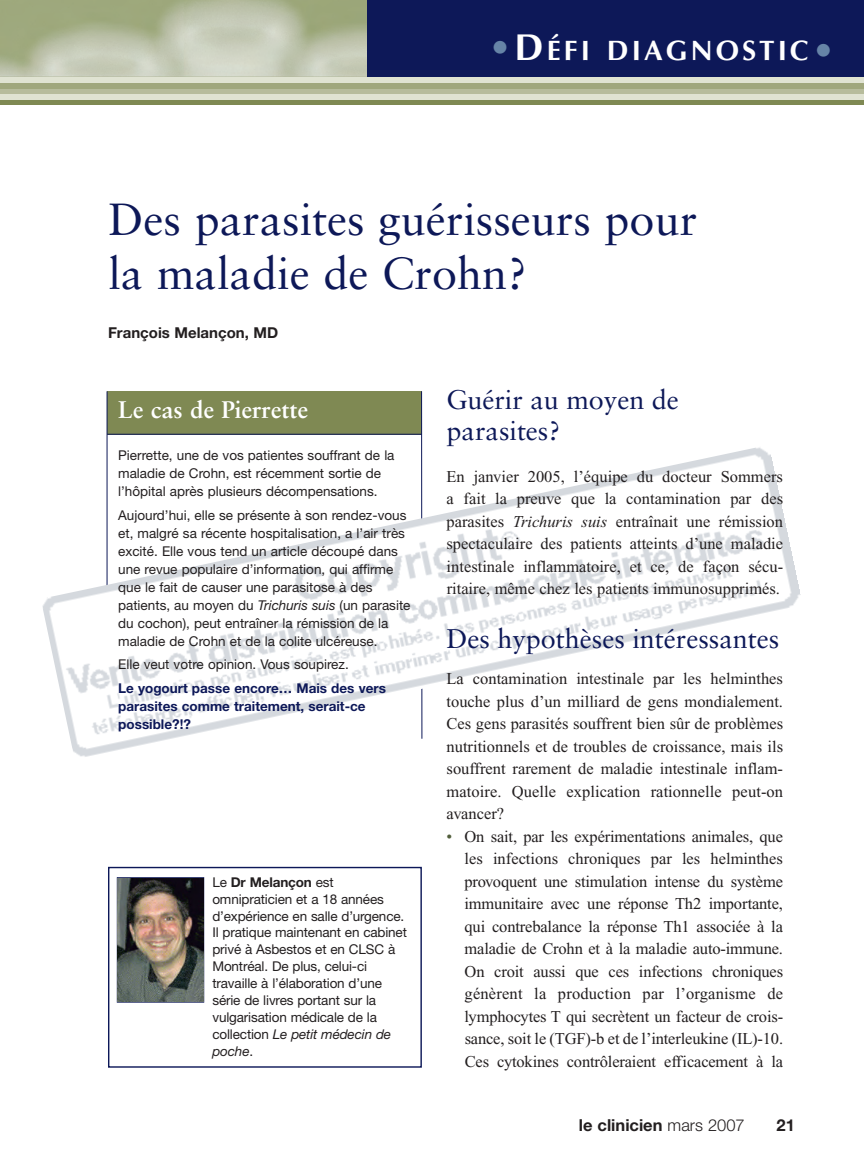
<style>
.page{position:relative;width:864px;height:1175px;background:#fff}
.page>*{position:absolute;margin:0;border:0;box-sizing:border-box;transform-origin:0 0}
.t1{font:45px/54px "Sabon";color:#0d1858}
.t2{font:700 28.2px "Optima";letter-spacing:.11em;color:#fff}
.t3{font:27px/30.6px "Sabon";color:#0d1858}
.t4{font:700 24px "Sabon";color:#fff}
.t5{font:16.5px/22.5px "Times";color:#231f20;text-align:justify}
.t6{font:700 16.5px "Helvetica Neue";color:#231f20}
.t7{font:700 15px "Helvetica Neue";color:#231f20}
.t8{font:13.5px/17px "Helvetica Neue";color:#231f20}
.t9{font:700 13.5px/18px "Helvetica Neue";color:#0d1858}
.s1{font-size:37.5px;color:#6684a7}
.s2{font-size:37.5px}
.s3{font-style:italic}
.s4{font-weight:700}
.s5{color:#515e3b}
.s6{font-weight:300}
</style>
<div class="page">
<div style="left:367px;top:0;width:497px;height:82px;background:#0d1858"></div>
<div style="left:0;top:100px;width:864px;height:5px;background:#7f8953"></div>
<div style="left:0;top:94px;width:864px;height:6px;background:#e0e3d2"></div>
<div style="left:0;top:88px;width:864px;height:6px;background:#b7bc9c"></div>
<div style="left:0;top:83px;width:864px;height:5px;background:#a0a77d"></div>
<div style="left:0;top:77px;width:864px;height:6px;background:#e0e3d2"></div>
<div style="left:107px;top:391px;width:315px;height:43px;background:#7f8953"></div>
<hr style="left:107px;top:391px;width:1px;height:347px;background:#0d1858">
<hr style="left:421px;top:391px;width:1px;height:347px;background:#0d1858">
<hr style="left:107px;top:434px;width:315px;height:1px;background:#0d1858">
<div style="left:108px;top:866px;width:314px;height:201px;border:1px solid #0d1858"></div>
<div style="left:117px;top:877px;width:87px;height:125px;border:1px solid #0d1858"></div>
<img style="left:118px;top:878px;width:85px;height:123px">
<img style="left:42px;top:445px;width:759px;height:312px">
<h2 class="t2" style="left:489px;top:33px;width:347px"><span class="s1">•</span><span class="s2">D</span>ÉFI DIAGNOSTIC<span class="s1">•</span></h2>
<h1 class="t1" style="left:108px;top:195px;width:590px">Des parasites guérisseurs pour la maladie de Crohn?</h1>
<p class="t7" style="left:108px;top:327px;width:172px">François Melançon, MD</p>
<h3 class="t4" style="left:118px;top:400px;width:191px">Le cas de Pierrette</h3>
<p class="t8" style="left:118px;top:448px;width:278px;line-height:18px">Pierrette, une de vos patientes souffrant de la maladie de Crohn, est récemment sortie de l’hôpital après plusieurs décompensations.</p>
<p class="t8" style="left:118px;top:507px;width:294px;line-height:18px">Aujourd’hui, elle se présente à son rendez-vous et, malgré sa récente hospitalisation, a l’air très excité. Elle vous tend un article découpé dans une revue populaire d’information, qui affirme que le fait de causer une parasitose à des patients, au moyen du <span class="s3">Trichuris suis</span> (un parasite du cochon), peut entraîner la rémission de la maladie de Crohn et de la colite ulcéreuse.</p>
<p class="t8" style="left:118px;top:657px;width:232px">Elle veut votre opinion. Vous soupirez.</p>
<p class="t9" style="left:118px;top:680px;width:269px">Le yogourt passe encore… Mais des vers parasites comme traitement, serait-ce possible?!?</p>
<p class="t8" style="left:212px;top:874px;width:196px">Le <span class="s4">Dr Melançon</span> est omnipraticien et a 18 années d’expérience en salle d’urgence.<br>Il pratique maintenant en cabinet privé à Asbestos et en CLSC à<br>Montréal. De plus, celui-ci travaille à l’élaboration d’une série de livres portant sur la vulgarisation médicale de la collection <span class="s3">Le petit médecin de poche</span>.</p>
<h3 class="t3" style="left:446px;top:386px;width:234px">Guérir au moyen de parasites?</h3>
<p class="t5" style="left:446px;top:466px;width:338px">En janvier 2005, l’équipe du docteur Sommers a fait la preuve que la contamination par des parasites <span class="s3">Trichuris suis</span> entraînait une rémission spectaculaire des patients atteints d’une maladie intestinale inflammatoire, et ce, de façon sécu&shy;ritaire, même chez les patients immunosupprimés.</p>
<h3 class="t3" style="left:446px;top:625px;width:334px">Des hypothèses intéressantes</h3>
<p class="t5" style="left:446px;top:669px;width:338px">La contamination intestinale par les helminthes touche plus d’un milliard de gens mondialement.<br>Ces gens parasités souffrent bien sûr de problèmes nutritionnels et de troubles de croissance, mais ils souffrent rarement de maladie intestinale inflam&shy;matoire. Quelle explication rationnelle peut-on avancer?</p>
<p class="t5" style="left:464px;top:826px;width:320px;text-indent:-18px"><span class="s5">•</span> On sait, par les expérimentations animales, que les infections chroniques par les helminthes provoquent une stimulation intense du système immunitaire avec une réponse Th2 importante, qui contrebalance la réponse Th1 associée à la maladie de Crohn et à la maladie auto-immune.<br>On croit aussi que ces infections chroniques génèrent la production par l’organisme de lymphocytes T qui secrètent un facteur de crois&shy;sance, soit le (TGF)-b et de l’interleukine (IL)-10.<br>Ces cytokines contrôleraient efficacement à la</p>
<p class="t6" style="left:579px;top:1119px;width:167px">le clinicien <span class="s6">mars 2007</span></p>
<p class="t6" style="left:777px;top:1119px;width:20px">21</p>
</div>
